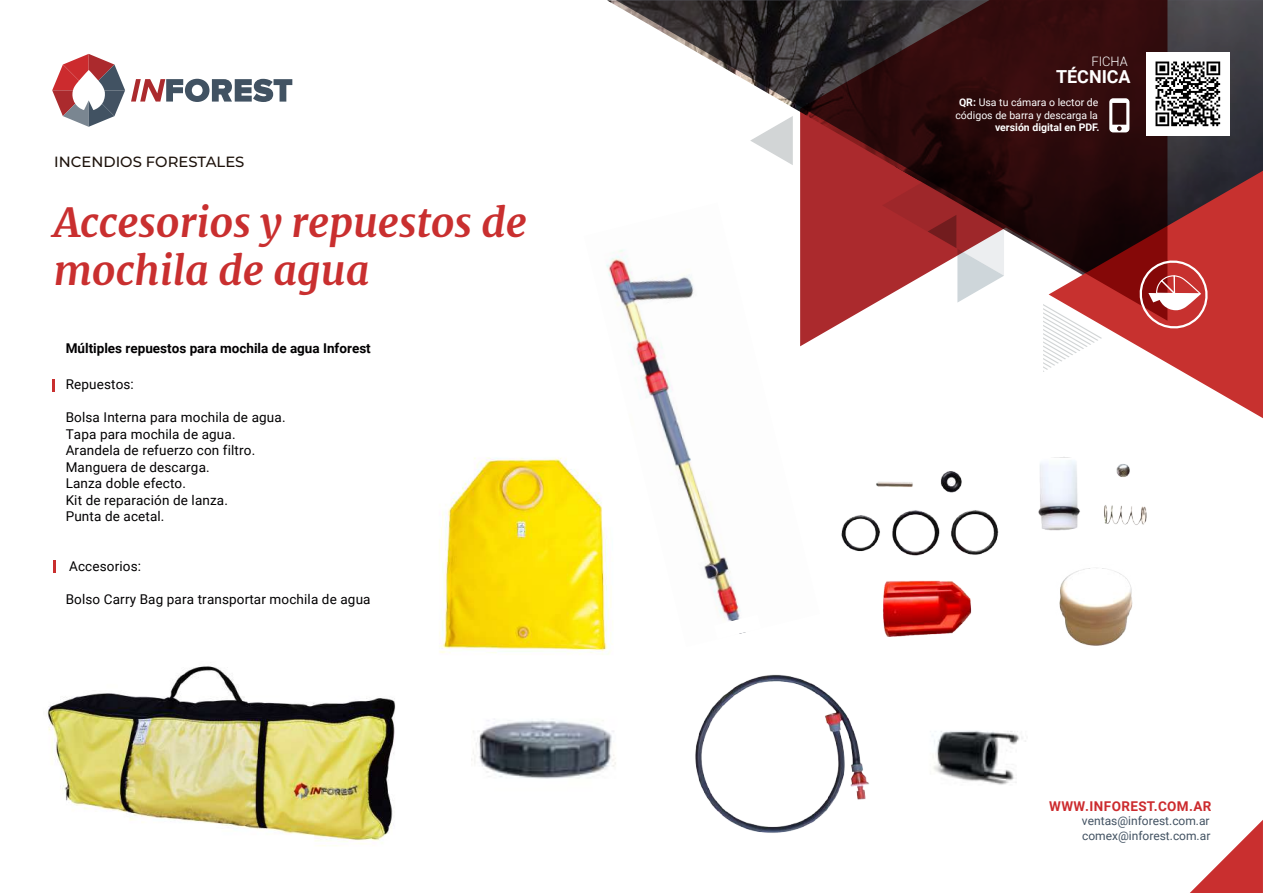
<style>
.page{position:relative;width:1263px;height:893px;background:#fff}
.page>*{position:absolute;margin:0;border:0;box-sizing:border-box;transform-origin:0 0}
.t1{font:italic 700 40.5px/48.6px "Merriweather";color:#c92f2f}
.t2{font:700 18px "Roboto";color:#fff}
.t3{font:500 14.85px "Montserrat";color:#1d120b}
.t4{font:13.5px/16.5px "Roboto";letter-spacing:.01em;color:#020102}
.t5{font:700 13.5px "Roboto";color:#020102}
.t6{font:700 13.5px "Roboto";letter-spacing:.03em;color:#cc2b2e}
.t7{font:300 13.05px "Roboto";color:#fff}
.t8{font:12px/15px "Roboto";color:#425262}
.t9{font:10.5px/12.6px "Roboto";color:#fff;text-align:center}
.t10{font:700 10.5px "Roboto";color:#fff}
.s1{font-weight:700}
</style>
<div class="page">
<img style="left:932px;top:730px;width:94px;height:55px">
<svg style="left:52px;top:379px;width:2px;height:13px"></svg>
<svg style="left:613px;top:0;width:650px;height:171px"></svg>
<svg style="left:1190px;top:820px;width:73px;height:73px"></svg>
<svg style="left:1138px;top:171px;width:125px;height:247px;fill:#c7312f"></svg>
<svg style="left:800px;top:0;width:367px;height:346px;background:#5d2425"></svg>
<svg style="left:750px;top:116px;width:43px;height:49px"></svg>
<svg style="left:882px;top:43px;width:220px;height:329px"></svg>
<svg style="left:1136px;top:257px;width:75px;height:75px"></svg>
<svg style="left:131px;top:79px;width:161px;height:23px"></svg>
<svg style="left:52px;top:54px;width:73px;height:73px"></svg>
<svg style="left:53px;top:560px;width:2px;height:13px"></svg>
<img style="left:1146px;top:53px;width:83px;height:83px">
<img style="left:695px;top:674px;width:174px;height:159px">
<img style="left:439px;top:457px;width:171px;height:198px">
<img style="left:473px;top:719px;width:143px;height:60px">
<img style="left:584px;top:203px;width:236px;height:444px">
<svg style="left:714px;top:614px;width:47px;height:25px"></svg>
<img style="left:47px;top:666px;width:349px;height:180px">
<svg style="left:1109px;top:98px;width:20px;height:34px"></svg>
<img style="left:1059px;top:568px;width:74px;height:78px">
<img style="left:841px;top:471px;width:158px;height:166px">
<img style="left:1038px;top:457px;width:109px;height:74px">
<p class="t3" style="left:54px;top:151px;width:192px">INCENDIOS FORESTALES</p>
<h1 class="t1" style="left:54px;top:196px;width:475px">Accesorios y repuestos de mochila de agua</h1>
<p class="t5" style="left:66px;top:339px;width:307px">Múltiples repuestos para mochila de agua Inforest</p>
<p class="t4" style="left:66px;top:376px;width:70px">Repuestos:</p>
<p class="t4" style="left:66px;top:409px;width:221px">Bolsa Interna para mochila de agua.<br>Tapa para mochila de agua.<br>Arandela de refuerzo con filtro.<br>Manguera de descarga.<br>Lanza doble efecto.<br>Kit de reparación de lanza.<br>Punta de acetal.</p>
<p class="t4" style="left:69px;top:557px;width:73px">Accesorios:</p>
<p class="t4" style="left:66px;top:590px;width:306px">Bolso Carry Bag para transportar mochila de agua</p>
<p class="t7" style="left:1091px;top:53px;width:38px">FICHA</p>
<h2 class="t2" style="left:1056px;top:64px;width:76px">TÉCNICA</h2>
<p class="t9" style="left:955px;top:96px;width:144px"><span class="s1">QR:</span> Usa tu cámara o lector de códigos de barra y descarga la</p>
<p class="t10" style="left:995px;top:120px;width:106px">versión digital en PDF.</p>
<p class="t6" style="left:1049px;top:797px;width:164px">WWW.INFOREST.COM.AR</p>
<p class="t8" style="left:1082px;top:812px;width:130px">ventas@inforest.com.ar comex@inforest.com.ar</p>
</div>
